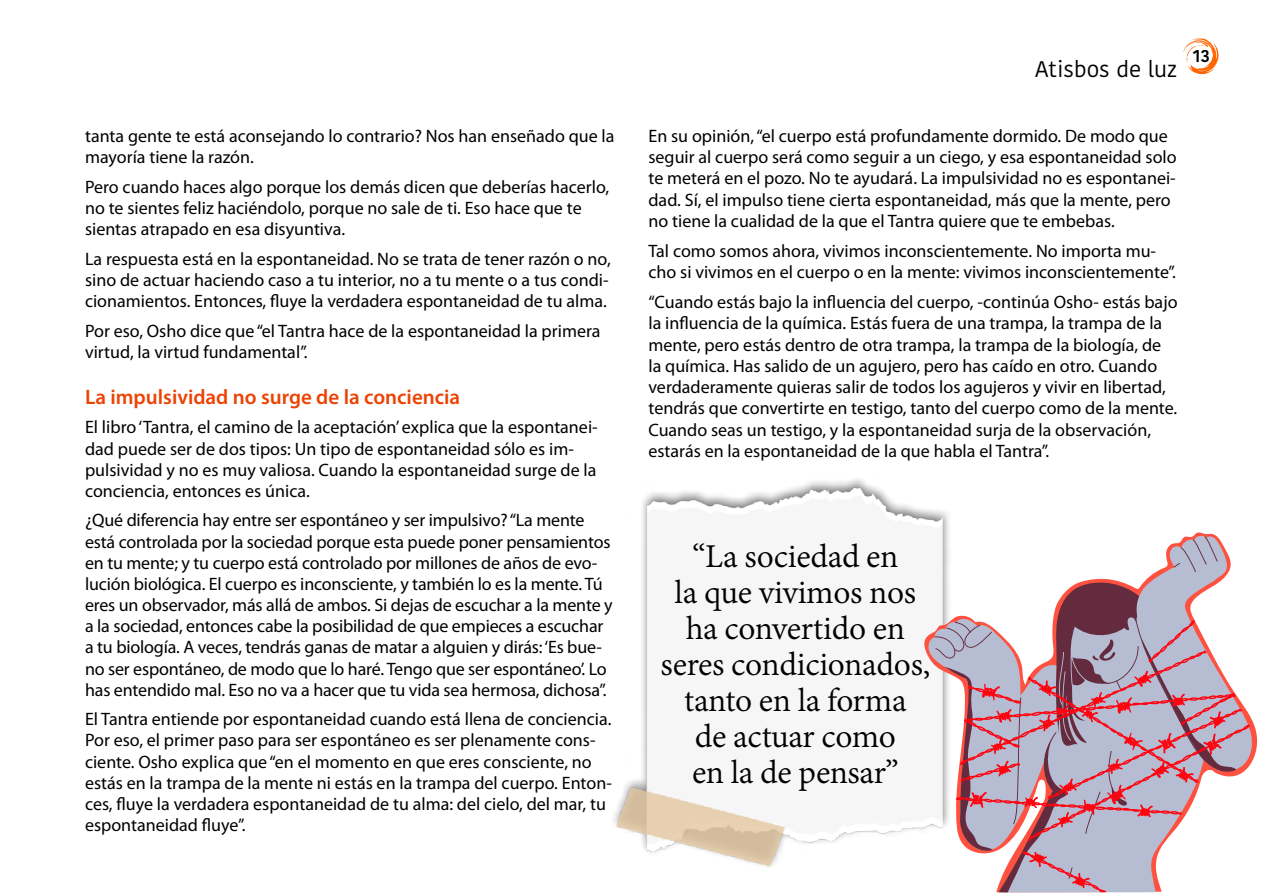
<style>
.page{position:relative;width:1263px;height:893px;background:#fff}
.page>*{position:absolute;margin:0;border:0;box-sizing:border-box;transform-origin:0 0}
.t1{font:36px/36px "Adobe Devanagari";letter-spacing:-.01em;color:#000;text-align:center}
.t2{font:22.5px "Kohinoor Devanagari";color:#000}
.t3{font:600 21px "Myriad Pro";color:#ec4304}
.t4{font:18px/21.1px "Myriad Pro";color:#000}
.t5{font:500 18px "Kohinoor Devanagari";color:#000}
</style>
<div class="page">
<svg style="left:1183px;top:38px;width:35px;height:36px"></svg>
<img style="left:613px;top:484px;width:336px;height:383px">
<svg style="left:922px;top:531px;width:336px;height:336px"></svg>
<svg style="left:928px;top:534px;width:325px;height:333px"></svg>
<svg style="left:1174px;top:537px;width:44px;height:35px;background:#b8afc1"></svg>
<svg style="left:934px;top:580px;width:315px;height:312px"></svg>
<p class="t4" style="left:85px;top:125px;width:531px">tanta gente te está aconsejando lo contrario? Nos han enseñado que la mayoría tiene la razón.</p>
<p class="t4" style="left:85px;top:176px;width:526px">Pero cuando haces algo porque los demás dicen que deberías hacerlo, no te sientes feliz haciéndolo, porque no sale de ti. Eso hace que te sientas atrapado en esa disyuntiva.</p>
<p class="t4" style="left:85px;top:248px;width:527px;text-align:justify">La respuesta está en la espontaneidad. No se trata de tener razón o no, sino de actuar haciendo caso a tu interior, no a tu mente o a tus condi&shy;cionamientos. Entonces, fluye la verdadera espontaneidad de tu alma.</p>
<p class="t4" style="left:85px;top:320px;width:517px">Por eso, Osho dice que “el Tantra hace de la espontaneidad la primera virtud, la virtud fundamental”.</p>
<p class="t3" style="left:85px;top:383px;width:377px">La impulsividad no surge de la conciencia</p>
<p class="t4" style="left:85px;top:416px;width:514px">El libro ‘Tantra, el camino de la aceptación’ explica que la espontanei&shy;dad puede ser de dos tipos: Un tipo de espontaneidad sólo es im&shy;pulsividad y no es muy valiosa. Cuando la espontaneidad surge de la conciencia, entonces es única.</p>
<p class="t4" style="left:85px;top:510px;width:529px">¿Qué diferencia hay entre ser espontáneo y ser impulsivo? “La mente está controlada por la sociedad porque esta puede poner pensamientos en tu mente; y tu cuerpo está controlado por millones de años de evo&shy;lución biológica. El cuerpo es inconsciente, y también lo es la mente. Tú eres un observador, más allá de ambos. Si dejas de escuchar a la mente y a la sociedad, entonces cabe la posibilidad de que empieces a escuchar a tu biología. A veces, tendrás ganas de matar a alguien y dirás: ‘Es bue&shy;no ser espontáneo, de modo que lo haré. Tengo que ser espontáneo’. Lo has entendido mal. Eso no va a hacer que tu vida sea hermosa, dichosa”.</p>
<p class="t4" style="left:85px;top:708px;width:528px">El Tantra entiende por espontaneidad cuando está llena de conciencia.<br>Por eso, el primer paso para ser espontáneo es ser plenamente cons&shy;ciente. Osho explica que “en el momento en que eres consciente, no estás en la trampa de la mente ni estás en la trampa del cuerpo. Enton&shy;ces, fluye la verdadera espontaneidad de tu alma: del cielo, del mar, tu espontaneidad fluye”.</p>
<p class="t2" style="left:1035px;top:56px;width:144px">Atisbos de luz</p>
<p class="t5" style="left:1193px;top:45px;width:18px">13</p>
<p class="t4" style="left:648px;top:125px;width:530px">En su opinión, “el cuerpo está profundamente dormido. De modo que seguir al cuerpo será como seguir a un ciego, y esa espontaneidad solo te meterá en el pozo. No te ayudará. La impulsividad no es espontanei&shy;dad. Sí, el impulso tiene cierta espontaneidad, más que la mente, pero no tiene la cualidad de la que el Tantra quiere que te embebas.</p>
<p class="t4" style="left:648px;top:240px;width:529px">Tal como somos ahora, vivimos inconscientemente. No importa mu&shy;cho si vivimos en el cuerpo o en la mente: vivimos inconscientemente”.</p>
<p class="t4" style="left:648px;top:291px;width:531px">“Cuando estás bajo la influencia del cuerpo, -continúa Osho- estás bajo la influencia de la química. Estás fuera de una trampa, la trampa de la mente, pero estás dentro de otra trampa, la trampa de la biología, de la química. Has salido de un agujero, pero has caído en otro. Cuando verdaderamente quieras salir de todos los agujeros y vivir en libertad, tendrás que convertirte en testigo, tanto del cuerpo como de la mente.<br>Cuando seas un testigo, y la espontaneidad surja de la observación, estarás en la espontaneidad de la que habla el Tantra”.</p>
<h1 class="t1" style="left:660px;top:541px;width:271px">“La sociedad en<br>la que vivimos nos ha convertido en seres condicionados, tanto en la forma<br>de actuar como<br>en la de pensar”</h1>
</div>
